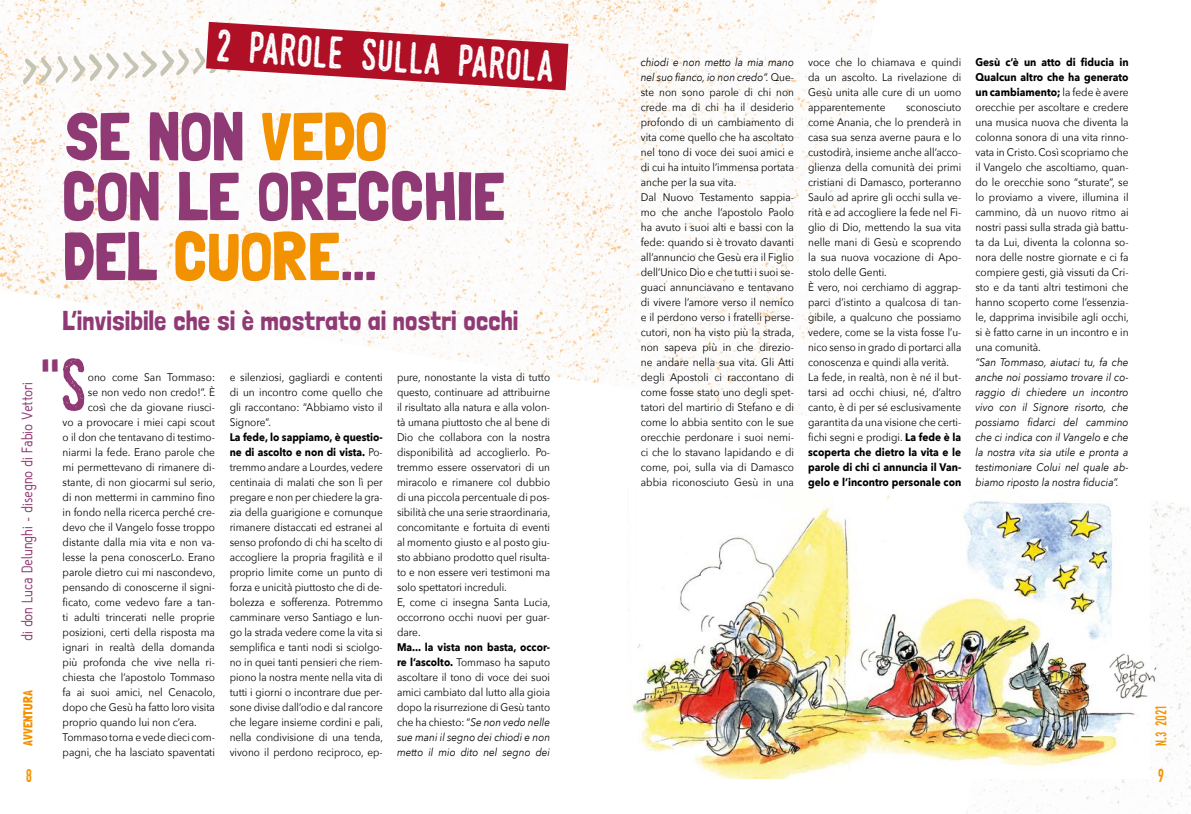
<style>
.page{position:relative;width:1191px;height:814px;background:#fff}
.page>*{position:absolute;margin:0;border:0;box-sizing:border-box;transform-origin:0 0}
.t1{font:72.7px "Swistblnk Monthoers";color:#903a75}
.t2{font:68px/60px "Londrina Solid";letter-spacing:-.015em;color:#903a75}
.t3{font:48.8px "Londrina Solid";color:#903a75}
.t4{font:43.5px "Swistblnk Monthoers";color:#fff}
.t5{font:27px "Londrina Solid";color:#903a75}
.t6{font:18px "Swistblnk Monthoers";color:#f39200}
.t7{font:16px "Hallo Sans";color:#903a75}
.t8{font:15px "Swistblnk Monthoers";color:#f39200}
.t9{font:13px "Londrina Solid";color:#f39200}
.t10{font:11px/15px "Avenir Next";color:#000;text-align:justify;scale:.92 1}
.t11{font:11px/15px "Avenir Next";color:#000;scale:.91 1}
.t12{font:italic 11px/15px "Avenir Next";color:#000;text-align:justify;scale:.92 1}
.s1{color:#f39200}
.s2{font-weight:700}
.s3{font-style:italic}
.s4{font-family:"Londrina Solid"}
</style>
<div class="page">
<img style="left:966px;top:479px;width:225px;height:335px">
<img style="left:0;top:0;width:877px;height:416px">
<svg style="left:23px;top:22px;width:545px;height:68px"></svg>
<img style="left:628px;top:489px;width:521px;height:289px">
<img style="left:1103px;top:643px;width:88px;height:62px">
<h3 class="t4" style="left:217px;top:20px;width:339px;rotate:3deg">2 parole sulla parola</h3>
<h2 class="t2" style="left:62px;top:105px;width:445px">SE NON <span class="s1">VEDO<br></span>CON LE ORECCHIE<br>DEL <span class="s1">CUORE</span>...</h2>
<h3 class="t5" style="left:62px;top:305px;width:457px">L’invisibile che si è mostrato ai nostri occhi</h3>
<h1 class="t1" style="left:59px;top:340px;width:30px">s</h1>
<h3 class="t3" style="left:41px;top:348px;width:20px">"</h3>
<p class="t10" style="left:230px;top:369px;width:168px">e silenziosi, gagliardi e contenti di un incontro come quello che gli raccontano: “Abbiamo visto il Signore”.</p>
<p class="t11" style="left:230px;top:429px;width:170px;text-align:justify"><span class="s2">La fede, lo sappiamo, è questio&shy;ne di ascolto e non di vista.</span> Po&shy;tremmo andare a Lourdes, vedere centinaia di malati che son lì per pregare e non per chiedere la gra&shy;zia della guarigione e comunque rimanere distaccati ed estranei al senso profondo di chi ha scelto di accogliere la propria fragilità e il proprio limite come un punto di forza e unicità piuttosto che di de&shy;bolezza e sofferenza. Potremmo camminare verso Santiago e lun&shy;go la strada vedere come la vita si semplifica e tanti nodi si sciolgo&shy;no in quei tanti pensieri che riem&shy;piono la nostra mente nella vita di tutti i giorni o incontrare due per&shy;sone divise dall’odio e dal rancore che legare insieme cordini e pali, nella condivisione di una tenda, vivono il perdono reciproco, ep-</p>
<h3 class="t7" style="left:19px;top:641px;width:261px;rotate:-90deg">di don Luca Delunghi - disegno di Fabio Vettori</h3>
<p class="t11" style="left:397px;top:369px;width:170px">pure, nonostante la vista di tutto questo, continuare ad attribuirne il risultato alla natura e alla volon&shy;tà umana piuttosto che al bene di<br>Dio che collabora con la nostra disponibilità ad accoglierlo. Po&shy;tremmo essere osservatori di un miracolo e rimanere col dubbio di una piccola percentuale di pos&shy;sibilità che una serie straordinaria, concomitante e fortuita di eventi al momento giusto e al posto giu&shy;sto abbiano prodotto quel risulta&shy;to e non essere veri testimoni ma solo spettatori increduli.<br>E, come ci insegna Santa Lucia, occorrono occhi nuovi per guar&shy;dare.</p>
<p class="t11" style="left:397px;top:639px;width:170px;text-align:justify"><span class="s2">Ma... la vista non basta, occor&shy;re l’ascolto.</span> Tommaso ha saputo ascoltare il tono di voce dei suoi amici cambiato dal lutto alla gioia dopo la risurrezione di Gesù tanto che ha chiesto: “<span class="s3">Se non vedo nelle sue mani il segno dei chiodi e non metto il mio dito nel segno dei</span></p>
<p class="t10" style="left:88px;top:369px;width:140px">ono come San Tommaso:</p>
<p class="t10" style="left:88px;top:384px;width:140px">se non vedo non credo!”. È</p>
<p class="t10" style="left:88px;top:399px;width:140px">così che da giovane riusci-</p>
<p class="t10" style="left:63px;top:414px;width:167px">vo a provocare i miei capi scout</p>
<p class="t10" style="left:63px;top:429px;width:167px">o il don che tentavano di testimo-</p>
<p class="t10" style="left:63px;top:444px;width:167px">niarmi la fede. Erano parole che</p>
<p class="t10" style="left:63px;top:459px;width:167px">mi permettevano di rimanere di-</p>
<p class="t10" style="left:63px;top:474px;width:167px">stante, di non giocarmi sul serio,</p>
<p class="t10" style="left:63px;top:489px;width:167px">di non mettermi in cammino fino</p>
<p class="t10" style="left:63px;top:504px;width:167px">in fondo nella ricerca perché cre-</p>
<p class="t10" style="left:63px;top:519px;width:167px">devo che il Vangelo fosse troppo</p>
<p class="t10" style="left:63px;top:534px;width:167px">distante dalla mia vita e non va-</p>
<p class="t10" style="left:63px;top:549px;width:167px">lesse la pena conoscerLo. Erano</p>
<p class="t10" style="left:63px;top:564px;width:167px">parole dietro cui mi nascondevo,</p>
<p class="t10" style="left:63px;top:579px;width:167px">pensando di conoscerne il signi-</p>
<p class="t10" style="left:63px;top:594px;width:167px">ficato, come vedevo fare a tan-</p>
<p class="t10" style="left:63px;top:609px;width:167px">ti adulti trincerati nelle proprie</p>
<p class="t10" style="left:63px;top:624px;width:167px">posizioni, certi della risposta ma</p>
<p class="t10" style="left:63px;top:639px;width:167px">ignari in realtà della domanda</p>
<p class="t10" style="left:63px;top:654px;width:167px">più profonda che vive nella ri-</p>
<p class="t10" style="left:63px;top:669px;width:167px">chiesta che l’apostolo Tommaso</p>
<p class="t10" style="left:63px;top:684px;width:167px">fa ai suoi amici, nel Cenacolo,</p>
<p class="t10" style="left:63px;top:699px;width:167px">dopo che Gesù ha fatto loro visita</p>
<p class="t10" style="left:63px;top:714px;width:147px">proprio quando lui non c’era.</p>
<p class="t10" style="left:63px;top:729px;width:167px">Tommaso torna e vede dieci com-</p>
<p class="t10" style="left:63px;top:744px;width:167px">pagni, che ha lasciato spaventati</p>
<p class="t9" style="left:20px;top:746px;width:57px;rotate:-90deg">AVVENTURA</p>
<p class="t11" style="left:641px;top:54px;width:170px"><span class="s3">chiodi e non metto la mia mano nel suo fianco, io non credo”.</span> Que&shy;ste non sono parole di chi non crede ma di chi ha il desiderio profondo di un cambiamento di vita come quello che ha ascoltato nel tono di voce dei suoi amici e di cui ha intuito l’immensa portata anche per la sua vita.<br>Dal Nuovo Testamento sappia&shy;mo che anche l’apostolo Paolo ha avuto i suoi alti e bassi con la fede: quando si è trovato davanti all’annuncio che Gesù era il Figlio dell’Unico Dio e che tutti i suoi se&shy;guaci annunciavano e tentavano di vivere l’amore verso il nemico e il perdono verso i fratelli perse&shy;cutori, non ha visto più la strada, non sapeva più in che direzio&shy;ne andare nella sua vita. Gli Atti degli Apostoli ci raccontano di come fosse stato uno degli spet&shy;tatori del martirio di Stefano e di come lo abbia sentito con le sue orecchie perdonare i suoi nemi&shy;ci che lo stavano lapidando e di come, poi, sulla via di Damasco abbia riconosciuto Gesù in una</p>
<p class="t10" style="left:808px;top:54px;width:168px">voce che lo chiamava e quindi da un ascolto. La rivelazione di Gesù unita alle cure di un uomo apparentemente</p>
<p class="t10" style="left:808px;top:99px;width:168px;text-align:left;text-indent:98px">sconosciuto come Anania, che lo prenderà in casa sua senza averne paura e lo custodirà, insieme anche all’acco&shy;glienza della comunità dei primi cristiani di Damasco, porteranno<br>Saulo ad aprire gli occhi sulla ve&shy;rità e ad accogliere la fede nel Fi&shy;glio di Dio, mettendo la sua vita nelle mani di Gesù e scoprendo la sua nuova vocazione di Apo&shy;stolo delle Genti.<br>È vero, noi cerchiamo di aggrap&shy;parci d’istinto a qualcosa di tan&shy;gibile, a qualcuno che possiamo vedere, come se la vista fosse l’u&shy;nico senso in grado di portarci alla conoscenza e quindi alla verità.<br>La fede, in realtà, non è né il but&shy;tarsi ad occhi chiusi, né, d’altro canto, è di per sé esclusivamente garantita da una visione che certi&shy;fichi segni e prodigi. <span class="s2">La fede è la scoperta che dietro la vita e le parole di chi ci annuncia il Van&shy;gelo e l’incontro personale con</span></p>
<p class="t10" style="left:975px;top:54px;width:168px"><span class="s2">Gesù c’è un atto di fiducia in Qualcun altro che ha generato un cambiamento;</span> la fede è avere orecchie per ascoltare e credere una musica nuova che diventa la colonna sonora di una vita rinno&shy;vata in Cristo. Così scopriamo che il Vangelo che ascoltiamo, quan&shy;do le orecchie sono “sturate”, se lo proviamo a vivere, illumina il cammino, dà un nuovo ritmo ai nostri passi sulla strada già battu&shy;ta da Lui, diventa la colonna so&shy;nora delle nostre giornate e ci fa compiere gesti, già vissuti da Cri&shy;sto e da tanti altri testimoni che hanno scoperto come l’essenzia&shy;le, dapprima invisibile agli occhi, si è fatto carne in un incontro e in una comunità.</p>
<p class="t12" style="left:975px;top:354px;width:168px">“San Tommaso, aiutaci tu, fa che anche noi possiamo trovare il co&shy;raggio di chiedere un incontro vivo con il Signore risorto, che possiamo fidarci del cammino che ci indica con il Vangelo e che la nostra vita sia utile e pronta a testimoniare Colui nel quale ab&shy;biamo riposto la nostra fiducia”.</p>
<h3 class="t8" style="left:1151px;top:746px;width:42px;rotate:-90deg">n<span class="s4">.</span>3 2021</h3>
<h3 class="t6" style="left:26px;top:764px;width:8px">8</h3>
<h3 class="t6" style="left:1157px;top:764px;width:8px">9</h3>
</div>
